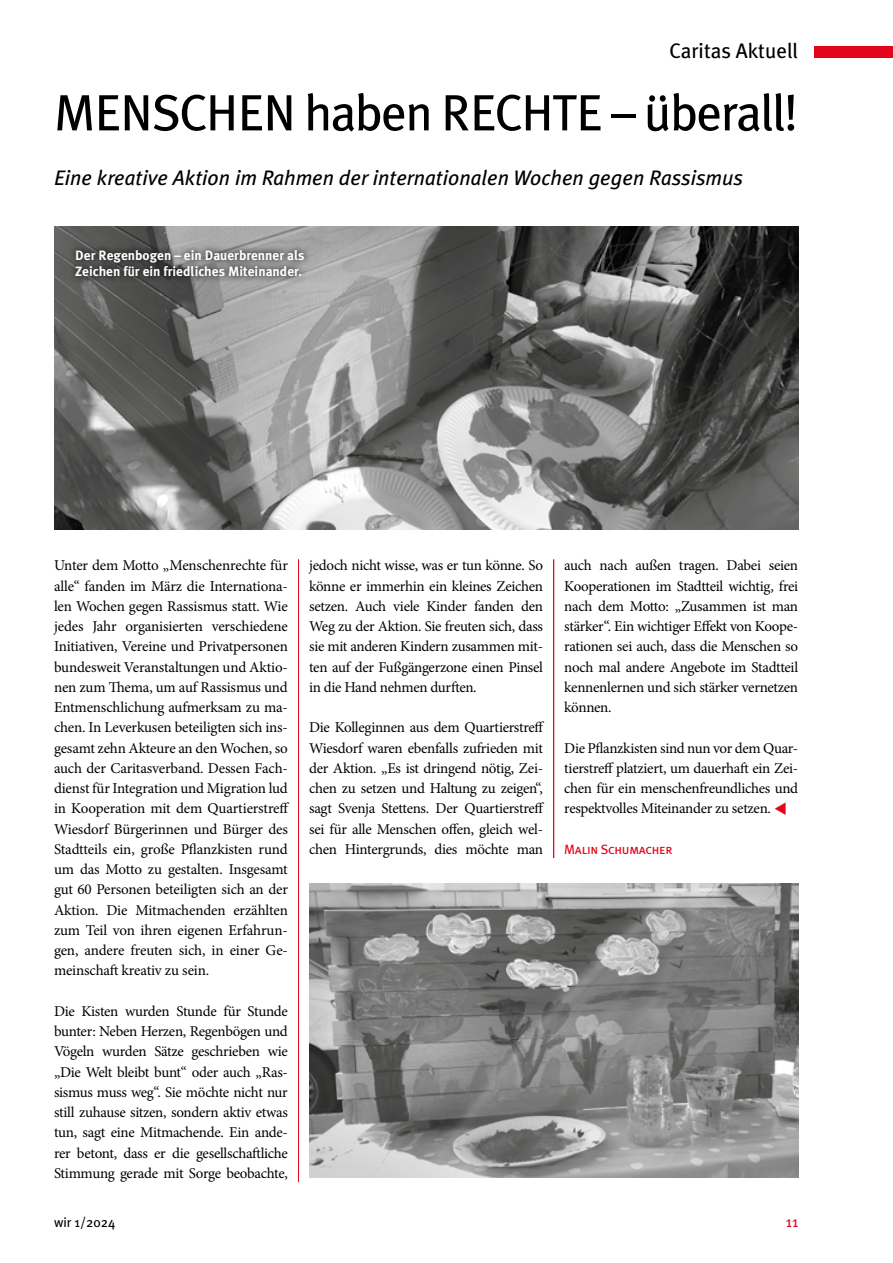
<style>
.page{position:relative;width:893px;height:1263px;background:#fff}
.page>*{position:absolute;margin:0;border:0;box-sizing:border-box;transform-origin:0 0}
.t1{font:51px "Meta Plus";letter-spacing:-.03em;color:#000}
.t2{font:italic 21px "Meta Plus";color:#000}
.t3{font:21px "Meta Plus";color:#000}
.t4{font:15px/20.2px "Minion Pro";letter-spacing:-.02em;color:#000;text-align:justify}
.t5{font:15px "Meta Plus";color:#e3051b}
.t6{font:700 13.5px/16.2px "Meta Plus";color:#fff}
.t7{font:13.5px "Meta Plus Book Caps";letter-spacing:-.02em;color:#e3051b}
.t8{font:13.5px "Meta Plus";color:#000}
.s1{color:#e3051b}
</style>
<div class="page">
<hr style="left:298px;top:559px;width:1px;height:623px;background:#e3051b">
<hr style="left:553px;top:559px;width:1px;height:299px;background:#e3051b">
<img style="left:54px;top:226px;width:744px;height:304px">
<svg style="left:69px;top:242px;width:242px;height:41px;background:#676767"></svg>
<img style="left:309px;top:883px;width:489px;height:295px">
<div style="left:814px;top:47px;width:79px;height:11px;background:#e3051b"></div>
<h2 class="t3" style="left:669px;top:39px;width:130px">Caritas Aktuell</h2>
<h1 class="t1" style="left:54px;top:83px;width:745px">MENSCHEN haben RECHTE – überall!</h1>
<h2 class="t2" style="left:54px;top:166px;width:690px">Eine kreative Aktion im Rahmen der internationalen Wochen gegen Rassismus</h2>
<p class="t6" style="left:75px;top:247px;width:231px">Der Regenbogen – ein Dauerbrenner als<br>Zeichen für ein friedliches Miteinander.</p>
<p class="t4" style="left:54px;top:555px;width:237px">Unter dem Motto „Menschenrechte für alle“ fanden im März die Internationa&shy;len Wochen gegen Rassismus statt. Wie jedes Jahr organisierten verschiedene Initiativen, Vereine und Privatpersonen bundesweit Veranstaltungen und Aktio&shy;nen zum Thema, um auf Rassismus und Entmenschlichung aufmerksam zu ma&shy;chen. In Leverkusen beteiligten sich ins&shy;gesamt zehn Akteure an den Wochen, so auch der Caritasverband. Dessen Fach&shy;dienst für Integration und Migration lud in Kooperation mit dem Quartierstreff Wiesdorf Bürgerinnen und Bürger des Stadtteils ein, große Pflanzkisten rund um das Motto zu gestalten. Insgesamt gut 60 Personen beteiligten sich an der Aktion. Die Mitmachenden erzählten zum Teil von ihren eigenen Erfahrun&shy;gen, andere freuten sich, in einer Ge&shy;meinschaft kreativ zu sein.</p>
<p class="t4" style="left:54px;top:1001px;width:235px">Die Kisten wurden Stunde für Stunde bunter: Neben Herzen, Regenbögen und Vögeln wurden Sätze geschrieben wie „Die Welt bleibt bunt“ oder auch „Ras&shy;sismus muss weg“. Sie möchte nicht nur still zuhause sitzen, sondern aktiv etwas tun, sagt eine Mitmachende. Ein ande&shy;rer betont, dass er die gesellschaftliche Stimmung gerade mit Sorge beobachte,</p>
<p class="t4" style="left:309px;top:555px;width:235px">jedoch nicht wisse, was er tun könne. So könne er immerhin ein kleines Zeichen setzen. Auch viele Kinder fanden den Weg zu der Aktion. Sie freuten sich, dass sie mit anderen Kindern zusammen mit&shy;ten auf der Fußgängerzone einen Pinsel in die Hand nehmen durften.</p>
<p class="t4" style="left:309px;top:717px;width:237px">Die Kolleginnen aus dem Quartierstreff Wiesdorf waren ebenfalls zufrieden mit der Aktion. „Es ist dringend nötig, Zei&shy;chen zu setzen und Haltung zu zeigen“, sagt Svenja Stettens. Der Quartierstreff sei für alle Menschen offen, gleich wel&shy;chen Hintergrunds, dies möchte man</p>
<p class="t4" style="left:564px;top:555px;width:235px">auch nach außen tragen. Dabei seien Kooperationen im Stadtteil wichtig, frei nach dem Motto: „Zusammen ist man stärker“. Ein wichtiger Effekt von Koope&shy;rationen sei auch, dass die Menschen so noch mal andere Angebote im Stadtteil kennenlernen und sich stärker vernetzen können.</p>
<p class="t4" style="left:564px;top:738px;width:235px">Die Pflanzkisten sind nun vor dem Quar&shy;tierstreff platziert, um dauerhaft ein Zei&shy;chen für ein menschenfreundliches und respektvolles Miteinander zu setzen. <span class="s1">▼</span></p>
<p class="t7" style="left:564px;top:841px;width:110px">Malin Schumacher</p>
<p class="t8" style="left:54px;top:1214px;width:63px">wir 1/2024</p>
<p class="t5" style="left:786px;top:1213px;width:14px">11</p>
</div>
